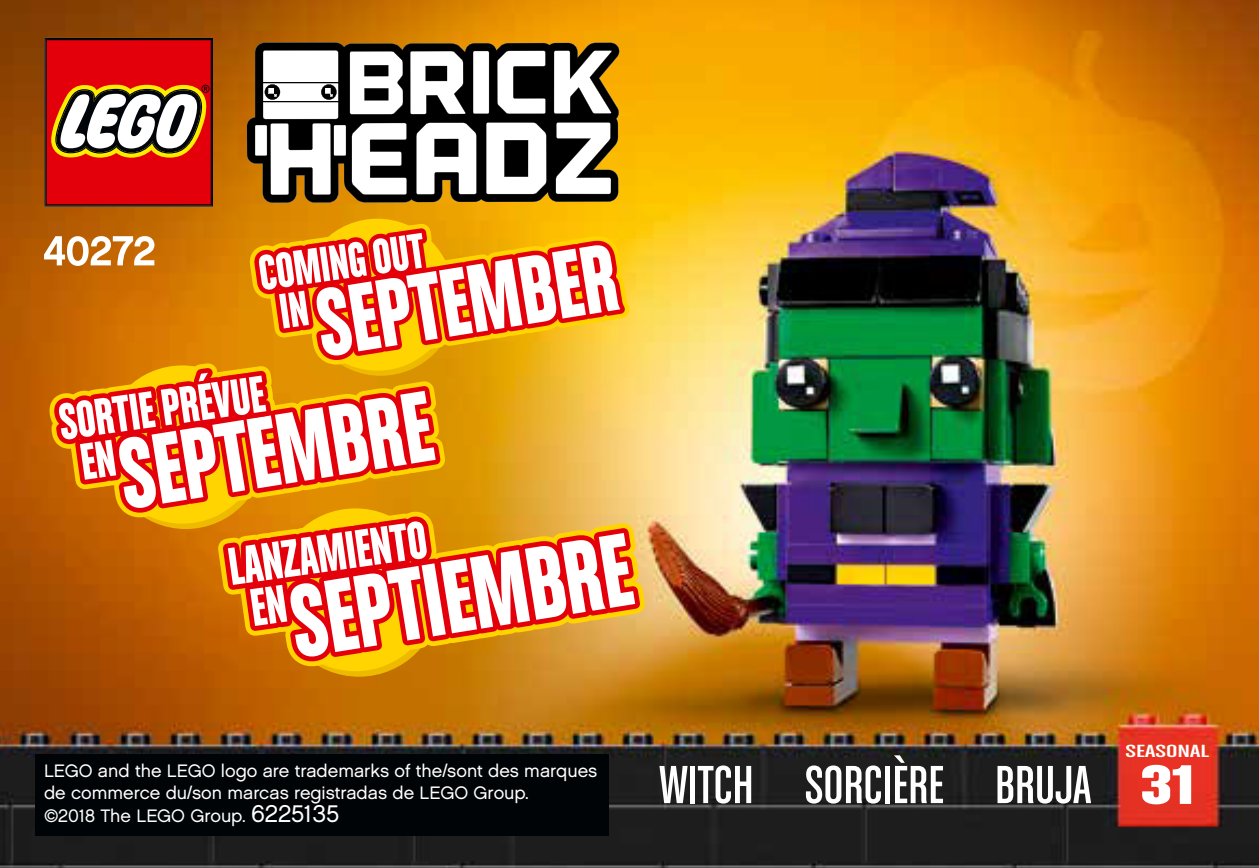
<style>
.page{position:relative;width:1259px;height:868px;background:#fff}
.page>*{position:absolute;margin:0;border:0;box-sizing:border-box;transform-origin:0 0}
.t1{font:700 110.1px "LEGO Chalet Comprime 60";color:#fff;scale:.89 1}
.t2{font:700 107.1px "LEGO Chalet Comprime 60";color:#fff;scale:.89 1}
.t3{font:700 102.9px "LEGO Chalet Comprime 60";color:#fff;scale:.89 1}
.t4{font:700 59.1px "LEGO Chalet Comprime 80";color:#fff;scale:1.46 1}
.t5{font:57px "LEGO Chalet Comprime 60";color:#fff}
.t6{font:700 56.7px/43.8px "LEGO Chalet Comprime 60";color:#fff;scale:.89 1}
.t7{font:700 55.2px/42.6px "LEGO Chalet Comprime 60";color:#fff;scale:.89 1}
.t8{font:700 52.8px/40.8px "LEGO Chalet Comprime 60";color:#fff;scale:.89 1}
.t9{font:18.9px "LEGO Chalet Comprime 60";color:#fff;scale:1.74 1}
.t10{font:18px/22.5px "LEGO Chalet 60";color:#fff}
.s1{font-size:24px}
</style>
<div class="page">
<img style="left:0;top:0;width:1259px;height:867px">
<div style="left:36px;top:754px;width:572px;height:81px;background:#010407"></div>
<svg style="left:39px;top:39px;width:618px;height:654px;background:#d16b22"></svg>
<h3 class="t8" style="left:256px;top:251px;width:188px;rotate:-8deg">COMING OUT<br>IN</h3>
<h3 class="t3" style="left:308px;top:264px;width:341px;rotate:-9deg">SEPTEMBER</h3>
<h3 class="t7" style="left:56px;top:399px;width:234px;rotate:-8deg">SORTIE PRÉVUE<br>EN</h3>
<h2 class="t2" style="left:110px;top:412px;width:355px;rotate:-9deg">SEPTEMBRE</h2>
<h3 class="t6" style="left:225px;top:543px;width:226px;rotate:-8deg">LANZAMIENTO<br>EN</h3>
<h1 class="t1" style="left:282px;top:558px;width:387px;rotate:-9deg">SEPTIEMBRE</h1>
<p class="t10" style="left:44px;top:759px;width:555px">LEGO and the LEGO logo are trademarks of the/sont des marques de commerce du/son marcas registradas de LEGO Group.<br>©2018 The LEGO Group. <span class="s1">6225135</span></p>
<h3 class="t5" style="left:659px;top:753px;width:433px">WITCH SORCIÈRE BRUJA</h3>
<p class="t9" style="left:1125px;top:740px;width:50px">SEASONAL</p>
<h3 class="t4" style="left:1140px;top:749px;width:38px">31</h3>
</div>
